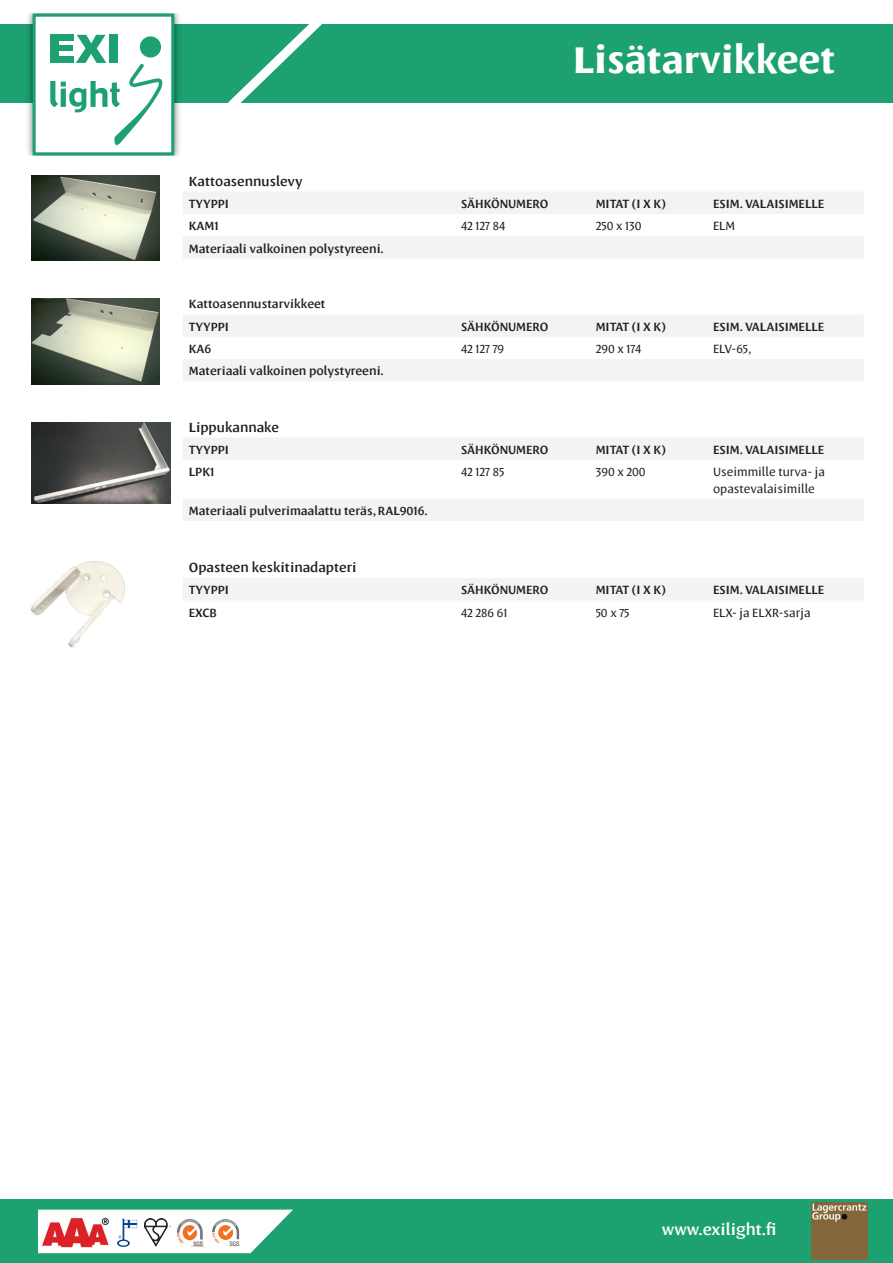
<style>
.page{position:relative;width:893px;height:1263px;background:#fff}
.page>*{position:absolute;margin:0;border:0;box-sizing:border-box;transform-origin:0 0}
.t1{font:700 42px "Leksa Sans";color:#fff}
.t2{font:600 18px "Leksa Sans";color:#fff}
.t3{font:600 15px "Leksa Sans";color:#231f20}
.t4{font:600 13.5px "Leksa Sans";color:#231f20}
.t5{font:13.5px "Leksa Sans";color:#231f20}
</style>
<div class="page">
<div style="left:0;top:1199px;width:893px;height:64px;background:#1da171"></div>
<img style="left:811px;top:1203px;width:56px;height:56px">
<svg style="left:38px;top:1209px;width:255px;height:44px;background:#dad2ce"></svg>
<img style="left:144px;top:1219px;width:27px;height:28px">
<img style="left:176px;top:1219px;width:29px;height:28px">
<img style="left:213px;top:1219px;width:28px;height:27px">
<div style="left:0;top:24px;width:893px;height:78px;background:#1da171"></div>
<img style="left:22px;top:14px;width:163px;height:141px">
<div style="left:34px;top:15px;width:139px;height:139px;background:#fff"></div>
<div style="left:33px;top:14px;width:141px;height:141px;border:3px solid #1da171"></div>
<svg style="left:50px;top:35px;width:112px;height:110px"></svg>
<div style="left:110px;top:35px;width:8px;height:28px;background:#1da171"></div>
<div style="left:140px;top:36px;width:21px;height:22px;background:#1da171;border-radius:50%"></div>
<div style="left:50px;top:35px;width:9px;height:28px;background:#1da171"></div>
<div style="left:54px;top:35px;width:20px;height:6px;background:#1da171"></div>
<div style="left:55px;top:46px;width:18px;height:5px;background:#1da171"></div>
<div style="left:54px;top:57px;width:20px;height:6px;background:#1da171"></div>
<svg style="left:211px;top:24px;width:125px;height:79px"></svg>
<svg style="left:183px;top:315px;width:680px;height:66px;fill:#f2f3f4"></svg>
<img style="left:32px;top:299px;width:128px;height:85px">
<svg style="left:183px;top:192px;width:680px;height:66px;fill:#f2f3f4"></svg>
<img style="left:32px;top:175px;width:128px;height:86px">
<svg style="left:183px;top:438px;width:680px;height:83px;fill:#f2f3f4"></svg>
<img style="left:32px;top:422px;width:139px;height:81px">
<div style="left:183px;top:578px;width:680px;height:22px;background:#f2f3f4"></div>
<img style="left:32px;top:562px;width:93px;height:85px">
<p class="t1" style="left:573px;top:33px;width:264px">Lisätarvikkeet</p>
<p class="t3" style="left:189px;top:171px;width:115px">Kattoasennuslevy</p>
<p class="t4" style="left:189px;top:195px;width:41px">TYYPPI</p>
<p class="t4" style="left:461px;top:195px;width:89px">SÄHKÖNUMERO</p>
<p class="t4" style="left:596px;top:195px;width:72px">MITAT (I X K)</p>
<p class="t4" style="left:713px;top:195px;width:113px">ESIM. VALAISIMELLE</p>
<p class="t4" style="left:189px;top:218px;width:31px">KAM1</p>
<p class="t5" style="left:461px;top:218px;width:46px">42 127 84</p>
<p class="t5" style="left:596px;top:218px;width:47px">250 x 130</p>
<p class="t5" style="left:713px;top:218px;width:24px">ELM</p>
<p class="t4" style="left:189px;top:240px;width:196px">Materiaali valkoinen polystyreeni.</p>
<p class="t4" style="left:189px;top:296px;width:138px">Kattoasennustarvikkeet</p>
<p class="t4" style="left:189px;top:318px;width:41px">TYYPPI</p>
<p class="t4" style="left:461px;top:318px;width:89px">SÄHKÖNUMERO</p>
<p class="t4" style="left:596px;top:318px;width:72px">MITAT (I X K)</p>
<p class="t4" style="left:713px;top:318px;width:113px">ESIM. VALAISIMELLE</p>
<p class="t4" style="left:189px;top:340px;width:24px">KA6</p>
<p class="t5" style="left:461px;top:341px;width:44px">42 127 79</p>
<p class="t5" style="left:596px;top:341px;width:47px">290 x 174</p>
<p class="t5" style="left:713px;top:341px;width:39px">ELV-65,</p>
<p class="t4" style="left:189px;top:363px;width:196px">Materiaali valkoinen polystyreeni.</p>
<p class="t3" style="left:189px;top:417px;width:92px">Lippukannake</p>
<p class="t4" style="left:189px;top:441px;width:41px">TYYPPI</p>
<p class="t4" style="left:461px;top:441px;width:89px">SÄHKÖNUMERO</p>
<p class="t4" style="left:596px;top:441px;width:72px">MITAT (I X K)</p>
<p class="t4" style="left:713px;top:441px;width:113px">ESIM. VALAISIMELLE</p>
<p class="t4" style="left:189px;top:464px;width:27px">LPK1</p>
<p class="t5" style="left:461px;top:464px;width:45px">42 127 85</p>
<p class="t5" style="left:596px;top:464px;width:51px">390 x 200</p>
<p class="t5" style="left:713px;top:464px;width:113px">Useimmille turva- ja</p>
<p class="t5" style="left:713px;top:480px;width:103px">opastevalaisimille</p>
<p class="t4" style="left:189px;top:502px;width:240px">Materiaali pulverimaalattu teräs, RAL9016.</p>
<p class="t3" style="left:189px;top:558px;width:169px">Opasteen keskitinadapteri</p>
<p class="t4" style="left:189px;top:582px;width:41px">TYYPPI</p>
<p class="t4" style="left:461px;top:582px;width:89px">SÄHKÖNUMERO</p>
<p class="t4" style="left:596px;top:582px;width:72px">MITAT (I X K)</p>
<p class="t4" style="left:713px;top:582px;width:113px">ESIM. VALAISIMELLE</p>
<p class="t4" style="left:189px;top:604px;width:30px">EXCB</p>
<p class="t5" style="left:461px;top:604px;width:48px">42 286 61</p>
<p class="t5" style="left:596px;top:604px;width:35px">50 x 75</p>
<p class="t5" style="left:713px;top:604px;width:99px">ELX- ja ELXR-sarja</p>
<h2 class="t2" style="left:662px;top:1218px;width:116px">www.exilight.fi</h2>
</div>
